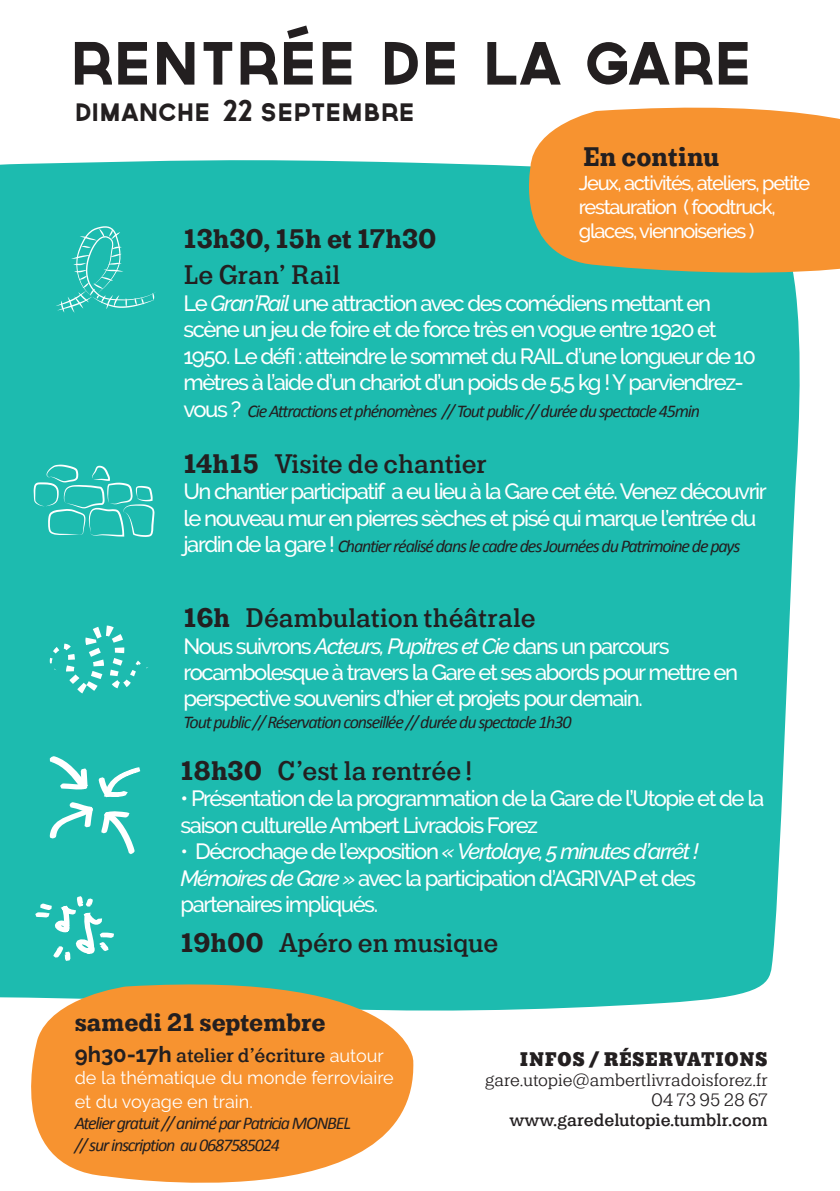
<style>
.page{position:relative;width:840px;height:1191px;background:#fff}
.page>*{position:absolute;margin:0;border:0;box-sizing:border-box;transform-origin:0 0}
.t1{font:58px "Governor";color:#231f20}
.t2{font:600 30px "Lehigh Personal";color:#231f20}
.Style_de_paragraphe{font:700 30px "Lehigh Personal";color:#231f20}
.t3{font:700 28px "Lehigh Personal";color:#231f20}
.t4{font:24px "Governor";color:#231f20}
.Style_de_paragraphe-2{font:500 22px/26.4px "Raleway";letter-spacing:-.065em;color:#fff}
.t5{font:600 22px "Lehigh Personal";color:#231f20}
.t6{font:900 22px "Lehigh Personal";color:#231f20}
.Style_de_paragraphe-3{font:500 20px/24px "Raleway";letter-spacing:-.065em;color:#fff}
.t7{font:20px "Lehigh Personal";color:#231f20}
.t8{font:600 20px "Lehigh Personal";color:#231f20}
.Style_de_paragraphe-4{font:italic 18px "Calibri";letter-spacing:-.065em;color:#231f20}
.t9{font:18px/24px "Raleway";color:#fff}
.s1{font-family:"Mission Gothic";font-weight:700;font-size:30px}
.s2{font-style:italic}
.s3{font-family:"Raleway";font-weight:500;font-style:normal;font-size:22px;color:#fff}
.s4{font-weight:700}
.s5{font-weight:400}
.s6{font-family:"Raleway";font-weight:700}
.s7{font-family:"Raleway";font-weight:400;font-size:18px;color:#fff}
</style>
<div class="page">
<div style="left:0;top:160px;width:800px;height:851px;background:#1dbbaf"></div>
<svg style="left:56px;top:226px;width:101px;height:87px;background:#31c0b6"></svg>
<svg style="left:50px;top:625px;width:98px;height:68px;background:#3bc4b9"></svg>
<svg style="left:34px;top:464px;width:120px;height:73px;background:#37c2b8"></svg>
<svg style="left:38px;top:753px;width:105px;height:208px;background:#39c3b8"></svg>
<svg style="left:65px;top:951px;width:5px;height:10px"></svg>
<svg style="left:99px;top:942px;width:9px;height:9px"></svg>
<svg style="left:100px;top:932px;width:14px;height:6px"></svg>
<svg style="left:513px;top:107px;width:326px;height:193px;background:#cfa155"></svg>
<svg style="left:0;top:969px;width:418px;height:214px;fill:#f79330"></svg>
<svg style="left:287px;top:25px;width:22px;height:14px"></svg>
<p class="t1" style="left:69px;top:31px;width:684px">RENTREE DE LA GARE</p>
<p class="t4" style="left:75px;top:99px;width:341px">DIMANCHE <span class="s1">22</span> SEPTEMBRE</p>
<p class="Style_de_paragraphe" style="left:582px;top:138px;width:138px">En continu</p>
<p class="Style_de_paragraphe-3" style="left:578px;top:171px;width:233px">Jeux, activités, ateliers, petite restauration ( foodtruck, glaces, viennoiseries )</p>
<p class="Style_de_paragraphe" style="left:183px;top:221px;width:254px">13h30, 15h et 17h30</p>
<p class="t2" style="left:183px;top:258px;width:158px">Le Gran’ Rail</p>
<p class="Style_de_paragraphe-2" style="left:183px;top:290px;width:573px">Le <span class="s2">Gran’Rail</span> une attraction avec des comédiens mettant en scène un jeu de foire et de force très en vogue entre 1920 et 1950. Le défi : atteindre le sommet du RAIL d’une longueur de 10 mètres à l’aide d’un chariot d’un poids de 5,5 kg ! Y parviendrez-</p>
<p class="Style_de_paragraphe-4" style="left:183px;top:398px;width:517px"><span class="s3">vous ?</span> Cie Attractions et phénomènes // Tout public // durée du spectacle 45min</p>
<p class="t2" style="left:183px;top:447px;width:305px"><span class="s4">14h15</span> Visite de chantier</p>
<p class="Style_de_paragraphe-2" style="left:183px;top:478px;width:584px">Un chantier participatif a eu lieu à la Gare cet été. Venez découvrir le nouveau mur en pierres sèches et pisé qui marque l’entrée du</p>
<p class="Style_de_paragraphe-4" style="left:183px;top:534px;width:558px"><span class="s3">jardin de la gare !</span> Chantier réalisé dans le cadre des Journées du Patrimoine de pays</p>
<p class="t2" style="left:183px;top:601px;width:353px"><span class="s4">16h</span> Déambulation théâtrale</p>
<p class="Style_de_paragraphe-2" style="left:183px;top:632px;width:555px">Nous suivrons <span class="s2">Acteurs, Pupitres et Cie</span> dans un parcours rocambolesque à travers la Gare et ses abords pour mettre en perspective souvenirs d’hier et projets pour demain.</p>
<p class="Style_de_paragraphe-4" style="left:183px;top:709px;width:389px">Tout public // Réservation conseillée // durée du spectacle 1h30</p>
<p class="t2" style="left:180px;top:753px;width:292px"><span class="s4">18h30</span> C’est la rentrée !</p>
<p class="Style_de_paragraphe-2" style="left:180px;top:785px;width:585px">• Présentation de la programmation de la Gare de l’Utopie et de la saison culturelle Ambert Livradois Forez</p>
<p class="Style_de_paragraphe-2" style="left:180px;top:838px;width:519px;text-align:justify"><span class="s5">•</span> Décrochage de l’exposition <span class="s2">« Vertolaye, 5 minutes d’arrêt !<br>Mémoires de Gare »</span> avec la participation d’AGRIVAP et des partenaires impliqués.</p>
<p class="t2" style="left:180px;top:926px;width:319px"><span class="s4">19h00</span> Apéro en musique</p>
<p class="t3" style="left:75px;top:1005px;width:252px">samedi 21 septembre</p>
<p class="t5" style="left:75px;top:1042px;width:310px"><span class="s6">9h30-17h</span> atelier d’écriture <span class="s7">autour</span></p>
<p class="t9" style="left:75px;top:1065px;width:320px">de la thématique du monde ferroviaire et du voyage en train.</p>
<p class="Style_de_paragraphe-4" style="left:75px;top:1111px;width:277px">Atelier gratuit // animé par Patricia MONBEL</p>
<p class="Style_de_paragraphe-4" style="left:75px;top:1132px;width:207px">// sur inscription au 0687585024</p>
<p class="t6" style="left:519px;top:1045px;width:250px">INFOS / RÉSERVATIONS</p>
<p class="t7" style="left:484px;top:1068px;width:284px">gare.utopie@ambertlivradoisforez.fr</p>
<p class="t7" style="left:650px;top:1088px;width:118px">04 73 95 28 67</p>
<p class="t8" style="left:509px;top:1108px;width:259px">www.garedelutopie.tumblr.com</p>
</div>
